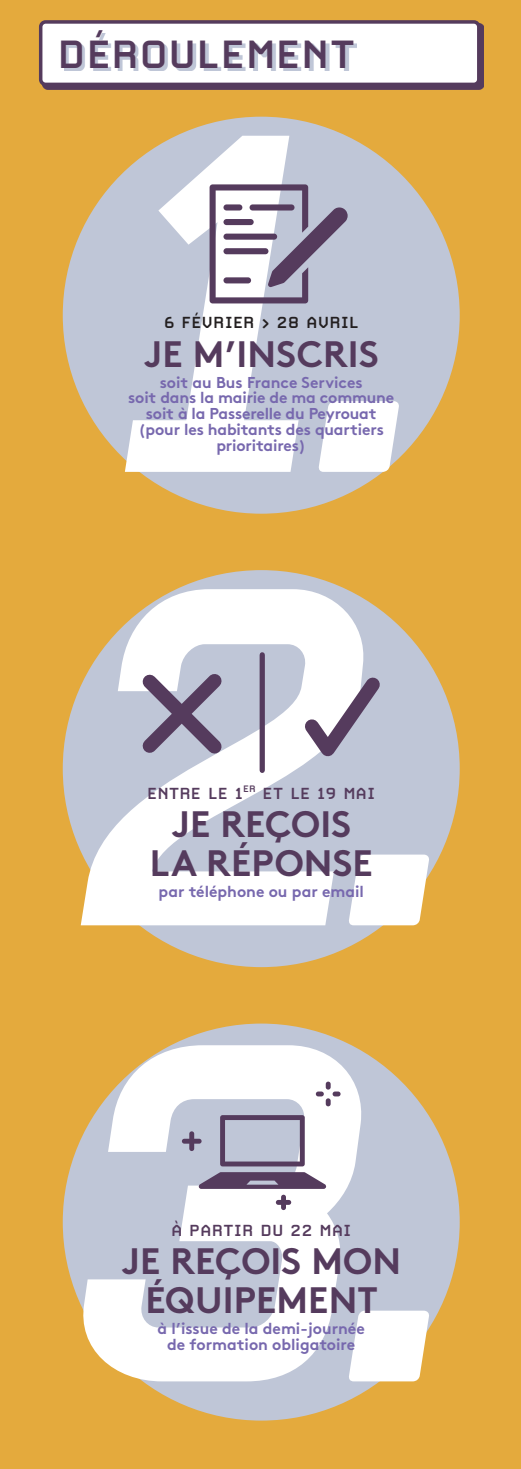
<style>
.page{position:relative;width:521px;height:1469px;background:#fff}
.page>*{position:absolute;margin:0;border:0;box-sizing:border-box;transform-origin:0 0}
.t1{font:italic 700 579.25px "Carbon";color:#fff}
.t2{font:700 47.25px "Carbon";color:#553b5d}
.t3{font:700 36.75px/38.5px "Brown";letter-spacing:.005em;color:#553b5d;text-align:center}
.t4{font:700 19.25px "Carbon";color:#553b5d}
.t5{font:700 19.25px "Carbon";color:#231f20}
.t6{font:700 15.75px/15.8px "Brown";letter-spacing:-.01em;color:#7768ae;text-align:center}
</style>
<div class="page">
<div style="left:0;top:0;width:521px;height:1468px;background:#e4aa3d"></div>
<div style="left:42px;top:24px;width:442px;height:66px;background:#553b5d"></div>
<div style="left:41px;top:22px;width:438px;height:62px;background:#fff;border-radius:5px"></div>
<svg style="left:64px;top:33px;width:293px;height:38px"></svg>
<div style="left:39px;top:20px;width:441px;height:66px;border:4px solid #553b5d;border-radius:5px"></div>
<div style="left:63px;top:1023px;width:397px;height:397px;background:#bfc6d7;border-radius:50%"></div>
<div style="left:63px;top:570px;width:397px;height:397px;background:#bfc6d7;border-radius:50%"></div>
<div style="left:63px;top:117px;width:397px;height:396px;background:#bfc6d7;border-radius:50%"></div>
<svg style="left:210px;top:184px;width:138px;height:119px"></svg>
<svg style="left:305px;top:677px;width:75px;height:80px"></svg>
<svg style="left:142px;top:674px;width:80px;height:80px"></svg>
<div style="left:260px;top:655px;width:5px;height:115px;background:#553b5d"></div>
<div style="left:333px;top:1091px;width:8px;height:5px;background:#553b5d;border-radius:2px"></div>
<div style="left:316px;top:1091px;width:8px;height:5px;background:#553b5d;border-radius:2px"></div>
<div style="left:326px;top:1098px;width:5px;height:8px;background:#553b5d;border-radius:2px"></div>
<div style="left:326px;top:1081px;width:5px;height:8px;background:#553b5d;border-radius:2px"></div>
<svg style="left:182px;top:1131px;width:20px;height:20px"></svg>
<svg style="left:276px;top:1194px;width:15px;height:16px"></svg>
<svg style="left:220px;top:1115px;width:85px;height:51px"></svg>
<svg style="left:199px;top:1172px;width:127px;height:16px"></svg>
<h2 class="t2" style="left:57px;top:30px;width:300px">DÉROULEMENT</h2>
<h1 class="t1" style="left:85px;top:8px;width:353px">1.</h1>
<p class="t5" style="left:164px;top:313px;width:197px">6 FÉVRIER &gt; 28 AVRIL</p>
<h3 class="t3" style="left:144px;top:330px;width:236px">JE M’INSCRIS</h3>
<p class="t6" style="left:128px;top:372px;width:268px">soit au Bus France Services<br>soit dans la mairie de ma commune soit à la Passerelle du Peyrouat (pour les habitants des quartiers prioritaires)</p>
<h1 class="t1" style="left:55px;top:461px;width:413px">2.</h1>
<p class="t4" style="left:147px;top:783px;width:230px">ENTRE LE 1<sup>ER</sup> ET LE 19 MAI</p>
<h3 class="t3" style="left:150px;top:801px;width:224px">JE REÇOIS<br>LA RÉPONSE</h3>
<p class="t6" style="left:158px;top:881px;width:207px">par téléphone ou par email</p>
<h1 class="t1" style="left:55px;top:917px;width:413px">3.</h1>
<p class="t4" style="left:171px;top:1220px;width:182px">À PARTIR DU 22 MAI</p>
<h3 class="t3" style="left:122px;top:1238px;width:281px">JE REÇOIS MON<br>ÉQUIPEMENT</h3>
<p class="t6" style="left:158px;top:1318px;width:209px">à l’issue de la demi-journée de formation obligatoire</p>
</div>
